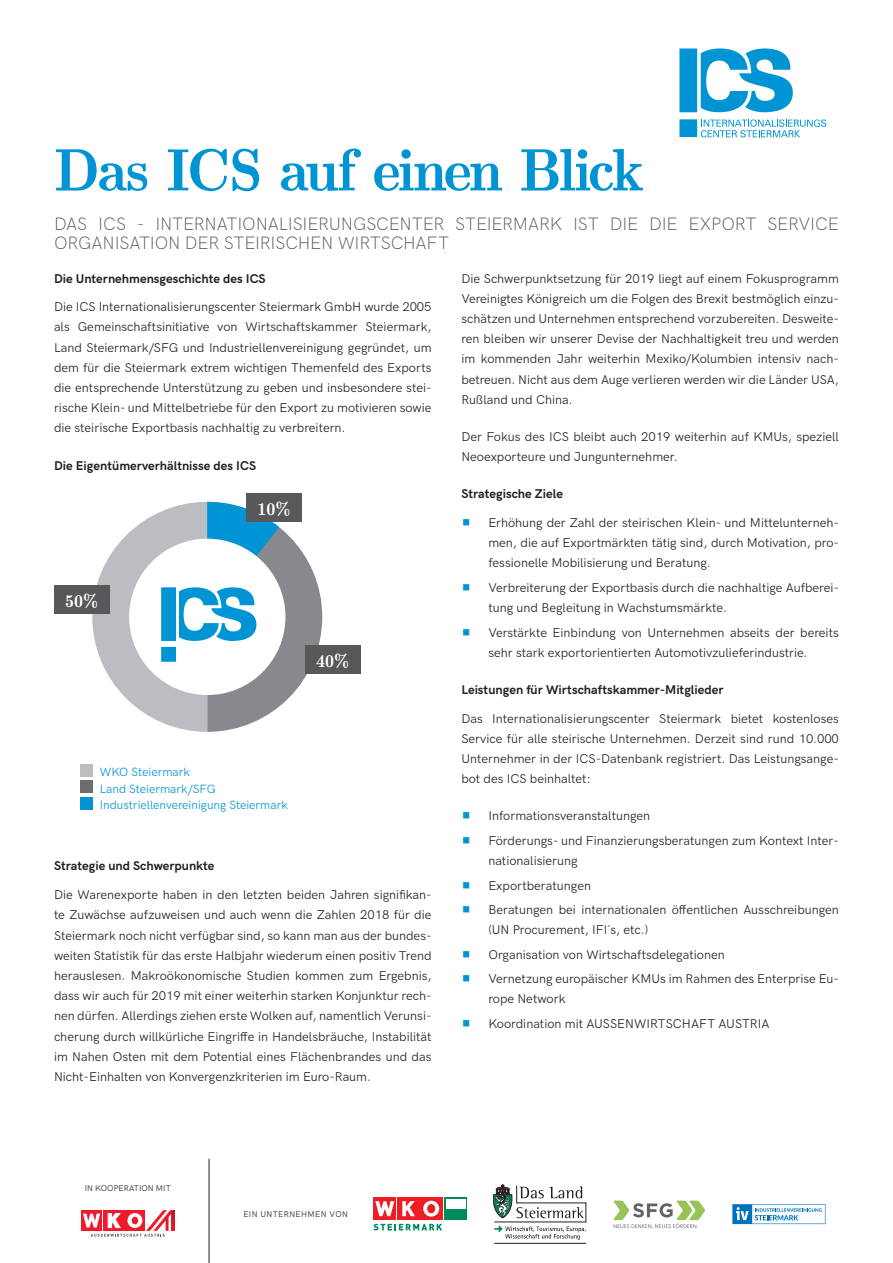
<style>
.page{position:relative;width:893px;height:1263px;background:#fff}
.page>*{position:absolute;margin:0;border:0;box-sizing:border-box;transform-origin:0 0}
.Header_40{font:60px "LM Roman Demi 10";letter-spacing:-.045em;color:#0094d5}
.Header_26{font:300 18px/19.5px "HK Grotesk";letter-spacing:-.01em;color:#57585a}
.Text_Subhead_12{font:18px "LM Roman Demi 10";color:#fff}
.Chart{font:18px "LM Roman Demi 10";color:#fff}
.t1{font:12.75px/20.2px "HK Grotesk";color:#231f20}
.t2{font:700 12.75px "HK Grotesk";color:#231f20}
.Caption_8{font:12px "HK Grotesk";color:#0094d5}
.t3{font:8.4px "HK Grotesk";letter-spacing:.045em;color:#231f20}
.t4{font:8.4px "HK Grotesk";letter-spacing:.02em;color:#231f20}
</style>
<div class="page">
<div style="left:81px;top:1210px;width:21px;height:21px;background:#ee1b2c"></div>
<svg style="left:83px;top:1210px;width:91px;height:27px"></svg>
<svg style="left:613px;top:1200px;width:92px;height:28px"></svg>
<div style="left:444px;top:1198px;width:23px;height:22px;background:#008a5e"></div>
<div style="left:445px;top:1199px;width:20px;height:10px;background:#fff"></div>
<div style="left:420px;top:1198px;width:22px;height:22px;background:#ee1d23"></div>
<div style="left:397px;top:1198px;width:22px;height:22px;background:#ee1d23"></div>
<svg style="left:402px;top:1201px;width:13px;height:15px"></svg>
<div style="left:374px;top:1198px;width:22px;height:22px;background:#ee1d23"></div>
<svg style="left:375px;top:1201px;width:19px;height:15px"></svg>
<svg style="left:423px;top:1201px;width:16px;height:15px"></svg>
<div style="left:428px;top:1204px;width:7px;height:9px;background:#ee1d23;border-radius:50%"></div>
<div style="left:427px;top:1204px;width:8px;height:9px;border:1px solid #ee1d23;border-radius:50%"></div>
<svg style="left:373px;top:1224px;width:69px;height:6px"></svg>
<svg style="left:732px;top:1204px;width:93px;height:20px"></svg>
<hr style="left:494px;top:1243px;width:92px;height:1px;background:#231f20">
<svg style="left:493px;top:1185px;width:93px;height:55px"></svg>
<hr style="left:209px;top:1159px;width:1px;height:104px;background:#231f20">
<div style="left:679px;top:119px;width:18px;height:18px;background:#0094d5"></div>
<svg style="left:701px;top:49px;width:92px;height:63px"></svg>
<div style="left:679px;top:49px;width:18px;height:63px;background:#0094d5"></div>
<svg style="left:701px;top:119px;width:125px;height:18px"></svg>
<div style="left:80px;top:764px;width:13px;height:12px;background:#bcbdc0"></div>
<div style="left:80px;top:780px;width:13px;height:13px;background:#6c6d70"></div>
<div style="left:80px;top:797px;width:13px;height:12px;background:#0094d5"></div>
<div style="left:246px;top:493px;width:56px;height:28px;background:#57585a"></div>
<div style="left:305px;top:645px;width:56px;height:28px;background:#57585a"></div>
<div style="left:54px;top:585px;width:56px;height:28px;background:#57585a"></div>
<svg style="left:92px;top:502px;width:230px;height:230px"></svg>
<div style="left:161px;top:587px;width:15px;height:54px;background:#0094d5"></div>
<p class="Header_40" style="left:54px;top:122px;width:591px">Das ICS auf einen Blick</p>
<p class="Header_26" style="left:54px;top:212px;width:786px">DAS ICS - INTERNATIONALISIERUNGSCENTER STEIERMARK IST DIE DIE EXPORT SERVICE<br>ORGANISATION DER STEIRISCHEN WIRTSCHAFT</p>
<p class="t2" style="left:54px;top:269px;width:213px">Die Unternehmensgeschichte des ICS</p>
<p class="t1" style="left:54px;top:296px;width:379px;text-align:justify">Die ICS Internationalisierungscenter Steiermark GmbH wurde 2005 als Gemeinschaftsinitiative von Wirtschaftskammer Steiermark, Land Steiermark/SFG und Industriellenvereinigung gegründet, um dem für die Steiermark extrem wichtigen Themenfeld des Exports die entsprechende Unterstützung zu geben und insbesondere stei&shy;rische Klein- und Mittelbetriebe für den Export zu motivieren sowie die steirische Exportbasis nachhaltig zu verbreitern.</p>
<p class="t2" style="left:54px;top:456px;width:204px">Die Eigentümerverhältnisse des ICS</p>
<p class="t1" style="left:461px;top:267px;width:379px;text-align:justify">Die Schwerpunktsetzung für 2019 liegt auf einem Fokusprogramm Vereinigtes Königreich um die Folgen des Brexit bestmöglich einzu&shy;schätzen und Unternehmen entsprechend vorzubereiten. Desweite&shy;ren bleiben wir unserer Devise der Nachhaltigkeit treu und werden im kommenden Jahr weiterhin Mexiko/Kolumbien intensiv nach&shy;betreuen. Nicht aus dem Auge verlieren werden wir die Länder USA, Rußland und China.</p>
<p class="t1" style="left:461px;top:425px;width:379px">Der Fokus des ICS bleibt auch 2019 weiterhin auf KMUs, speziell<br>Neoexporteure und Jungunternehmer.</p>
<p class="t2" style="left:461px;top:484px;width:103px">Strategische Ziele</p>
<p class="t1" style="left:488px;top:511px;width:352px;text-align:justify">Erhöhung der Zahl der steirischen Klein- und Mittelunterneh&shy;men, die auf Exportmärkten tätig sind, durch Motivation, pro&shy;fessionelle Mobilisierung und Beratung.</p>
<p class="t1" style="left:488px;top:576px;width:352px">Verbreiterung der Exportbasis durch die nachhaltige Aufberei&shy;tung und Begleitung in Wachstumsmärkte.</p>
<p class="t1" style="left:488px;top:621px;width:352px">Verstärkte Einbindung von Unternehmen abseits der bereits sehr stark exportorientierten Automotivzulieferindustrie.</p>
<p class="t2" style="left:461px;top:680px;width:264px">Leistungen für Wirtschaftskammer-Mitglieder</p>
<p class="t1" style="left:461px;top:707px;width:379px;text-align:justify">Das Internationalisierungscenter Steiermark bietet kostenloses Service für alle steirische Unternehmen. Derzeit sind rund 10.000<br>Unternehmer in der ICS-Datenbank registriert. Das Leistungsange&shy;bot des ICS beinhaltet:</p>
<p class="t1" style="left:488px;top:805px;width:163px">Informationsveranstaltungen</p>
<p class="t1" style="left:488px;top:829px;width:352px">Förderungs- und Finanzierungsberatungen zum Kontext Inter&shy;nationalisierung</p>
<p class="t1" style="left:488px;top:874px;width:104px">Exportberatungen</p>
<p class="t1" style="left:488px;top:898px;width:352px">Beratungen bei internationalen öffentlichen Ausschreibungen (UN Procurement, IFI´s, etc.)</p>
<p class="t1" style="left:488px;top:943px;width:238px">Organisation von Wirtschaftsdelegationen</p>
<p class="t1" style="left:488px;top:968px;width:352px">Vernetzung europäischer KMUs im Rahmen des Enterprise Eu&shy;rope Network</p>
<p class="t1" style="left:488px;top:1012px;width:283px">Koordination mit AUSSENWIRTSCHAFT AUSTRIA</p>
<p class="Chart" style="left:257px;top:494px;width:34px">10%</p>
<p class="Text_Subhead_12" style="left:65px;top:586px;width:34px">50%</p>
<p class="Text_Subhead_12" style="left:316px;top:646px;width:34px">40%</p>
<p class="Caption_8" style="left:100px;top:763px;width:92px">WKO Steiermark</p>
<p class="Caption_8" style="left:100px;top:780px;width:118px">Land Steiermark/SFG</p>
<p class="Caption_8" style="left:100px;top:796px;width:189px">Industriellenvereinigung Steiermark</p>
<p class="t2" style="left:54px;top:856px;width:162px">Strategie und Schwerpunkte</p>
<p class="t1" style="left:54px;top:884px;width:379px;text-align:justify">Die Warenexporte haben in den letzten beiden Jahren signifikan&shy;te Zuwächse aufzuweisen und auch wenn die Zahlen 2018 für die Steiermark noch nicht verfügbar sind, so kann man aus der bundes&shy;weiten Statistik für das erste Halbjahr wiederum einen positiv Trend herauslesen. Makroökonomische Studien kommen zum Ergebnis, dass wir auch für 2019 mit einer weiterhin starken Konjunktur rech&shy;nen dürfen. Allerdings ziehen erste Wolken auf, namentlich Verunsi&shy;cherung durch willkürliche Eingriffe in Handelsbräuche, Instabilität im Nahen Osten mit dem Potential eines Flächenbrandes und das Nicht-Einhalten von Konvergenzkriterien im Euro-Raum.</p>
<p class="t4" style="left:85px;top:1181px;width:87px">IN KOOPERATION MIT</p>
<p class="t3" style="left:243px;top:1207px;width:106px">EIN UNTERNEHMEN VON</p>
</div>
